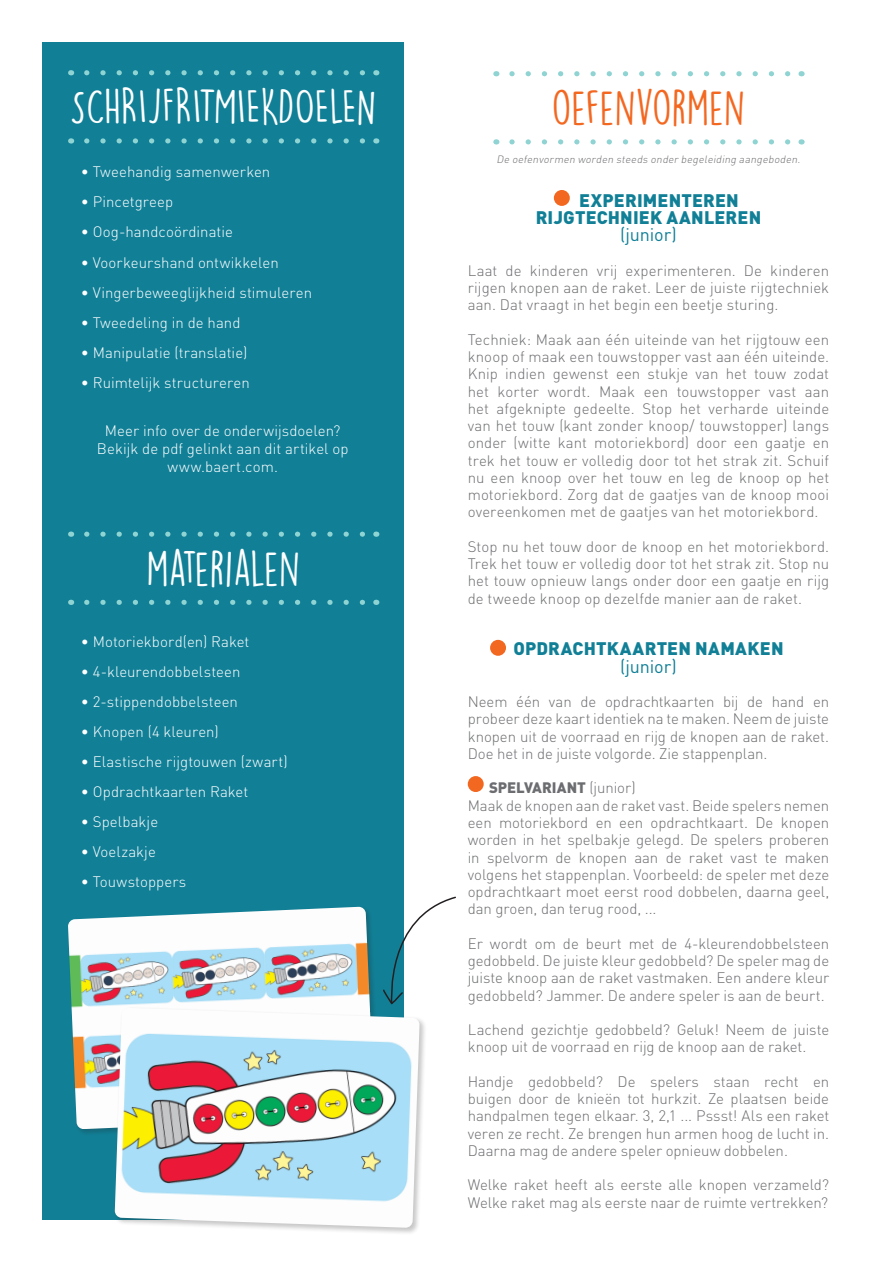
<style>
.page{position:relative;width:893px;height:1263px;background:#fff}
.page>*{position:absolute;margin:0;border:0;box-sizing:border-box;transform-origin:0 0}
.t1{font:45px "DK Lemon Yellow Sun";color:#fff}
.t2{font:45px "DK Lemon Yellow Sun";color:#f36821}
.t3{font:900 18px/17.2px "DIN Pro";letter-spacing:.01em;color:#118097}
.t4{font:18px "DIN Pro";letter-spacing:-.005em;color:#118097}
.t5{font:300 15px/17.2px "DIN Pro";letter-spacing:-.005em;color:#6c6d70;text-align:justify}
.t6{font:300 15px/18px "DIN Pro";letter-spacing:.005em;color:#fff;text-align:center}
.t7{font:italic 300 10.5px "DIN Pro";color:#6c6d70}
.s1{font-weight:900}
</style>
<div class="page">
<div style="left:43px;top:43px;width:361px;height:1177px;background:#118097"></div>
<svg style="left:87px;top:70px;width:278px;height:5px"></svg>
<svg style="left:512px;top:71px;width:279px;height:5px"></svg>
<svg style="left:87px;top:138px;width:278px;height:6px"></svg>
<svg style="left:512px;top:139px;width:279px;height:6px"></svg>
<svg style="left:87px;top:531px;width:278px;height:6px"></svg>
<svg style="left:87px;top:600px;width:278px;height:5px"></svg>
<div style="left:554px;top:190px;width:16px;height:16px;background:#f36821;border-radius:50%"></div>
<div style="left:490px;top:640px;width:16px;height:16px;background:#f36821;border-radius:50%"></div>
<div style="left:468px;top:776px;width:16px;height:16px;background:#f36821;border-radius:50%"></div>
<div style="left:67px;top:905px;width:315px;height:231px;background:#231f20;opacity:.25"></div>
<img style="left:68px;top:907px;width:306px;height:222px">
<div style="left:113px;top:1006px;width:314px;height:229px;background:#231f20;opacity:.25"></div>
<img style="left:115px;top:1008px;width:305px;height:220px">
<svg style="left:383px;top:896px;width:73px;height:109px"></svg>
<h1 class="t1" style="left:70px;top:79px;width:308px">SCHRIJFRITMIEKDOELEN</h1>
<h1 class="t2" style="left:552px;top:80px;width:195px">OEFENVORMEN</h1>
<p class="t6" style="left:81px;top:162px;width:191px">• Tweehandig samenwerken</p>
<p class="t6" style="left:81px;top:192px;width:94px">• Pincetgreep</p>
<p class="t6" style="left:81px;top:222px;width:154px">• Oog-handcoördinatie</p>
<p class="t6" style="left:81px;top:252px;width:199px">• Voorkeurshand ontwikkelen</p>
<p class="t6" style="left:81px;top:282px;width:233px">• Vingerbeweeglijkheid stimuleren</p>
<p class="t6" style="left:81px;top:312px;width:161px">• Tweedeling in de hand</p>
<p class="t6" style="left:81px;top:342px;width:168px">• Manipulatie (translatie)</p>
<p class="t6" style="left:81px;top:372px;width:170px">• Ruimtelijk structureren</p>
<p class="t6" style="left:97px;top:420px;width:253px">Meer info over de onderwijsdoelen?<br>Bekijk de pdf gelinkt aan dit artikel op www.baert.com.</p>
<h1 class="t1" style="left:146px;top:542px;width:155px">MATERIALEN</h1>
<p class="t6" style="left:81px;top:631px;width:170px">• Motoriekbord(en) Raket</p>
<p class="t6" style="left:81px;top:661px;width:161px">• 4-kleurendobbelsteen</p>
<p class="t6" style="left:81px;top:691px;width:159px">• 2-stippendobbelsteen</p>
<p class="t6" style="left:81px;top:721px;width:139px">• Knopen (4 kleuren)</p>
<p class="t6" style="left:81px;top:751px;width:208px">• Elastische rijgtouwen (zwart)</p>
<p class="t6" style="left:81px;top:781px;width:169px">• Opdrachtkaarten Raket</p>
<p class="t6" style="left:81px;top:811px;width:79px">• Spelbakje</p>
<p class="t6" style="left:81px;top:841px;width:77px">• Voelzakje</p>
<p class="t6" style="left:81px;top:871px;width:107px">• Touwstoppers</p>
<p class="t7" style="left:497px;top:152px;width:308px">De oefenvormen worden steeds onderbegeleiding aangeboden.</p>
<p class="t3" style="left:536px;top:191px;width:227px;text-indent:44px">EXPERIMENTEREN<br>RIJGTECHNIEK AANLEREN</p>
<p class="t4" style="left:620px;top:223px;width:58px">(junior)</p>
<p class="t5" style="left:468px;top:261px;width:363px">Laat de kinderen vrij experimenteren. De kinderen rijgen knopen aan de raket. Leer de juiste rijgtechniek aan. Dat vraagt in het begin een beetje sturing.</p>
<p class="t5" style="left:468px;top:330px;width:363px">Techniek: Maak aan één uiteinde van het rijgtouw een knoop of maak een touwstopper vast aan één uiteinde.<br>Knip indien gewenst een stukje van het touw zodat het korter wordt. Maak een touwstopper vast aan het afgeknipte gedeelte. Stop het verharde uiteinde van het touw (kant zonder knoop/ touwstopper) langs onder (witte kant motoriekbord) door een gaatje en trek het touw er volledig door tot het strak zit. Schuif nu een knoop over het touw en leg de knoop op het motoriekbord. Zorg dat de gaatjes van de knoop mooi overeenkomen met de gaatjes van het motoriekbord.</p>
<p class="t5" style="left:468px;top:537px;width:363px">Stop nu het touw door de knoop en het motoriekbord.<br>Trek het touw er volledig door tot het strak zit. Stop nu het touw opnieuw langs onder door een gaatje en rijg de tweede knoop op dezelfde manier aan de raket.</p>
<p class="t3" style="left:513px;top:640px;width:272px">OPDRACHTKAARTEN NAMAKEN</p>
<p class="t4" style="left:620px;top:654px;width:58px">(junior)</p>
<p class="t5" style="left:468px;top:692px;width:363px">Neem één van de opdrachtkaarten bij de hand en probeer deze kaart identiek na te maken. Neem de juiste knopen uit de voorraad en rijg de knopen aan de raket.<br>Doe het in de juiste volgorde. Zie stappenplan.</p>
<p class="t5" style="left:468px;top:779px;width:363px;text-align:left;text-indent:21px"><span class="s1">SPELVARIANT</span> (junior)<br>Maak de knopen aan de raket vast. Beide spelers nemen een motoriekbord en een opdrachtkaart. De knopen worden in het spelbakje gelegd. De spelers proberen in spelvorm de knopen aan de raket vast te maken volgens het stappenplan. Voorbeeld: de speler met deze opdrachtkaart moet eerst rood dobbelen, daarna geel, dan groen, dan terug rood, ...</p>
<p class="t5" style="left:468px;top:934px;width:363px">Er wordt om de beurt met de 4-kleurendobbelsteen gedobbeld. De juiste kleur gedobbeld? De speler mag de juiste knoop aan de raket vastmaken. Een andere kleur gedobbeld? Jammer. De andere speler is aan de beurt.</p>
<p class="t5" style="left:468px;top:1020px;width:363px">Lachend gezichtje gedobbeld? Geluk! Neem de juiste knoop uit de voorraad en rijg de knoop aan de raket.</p>
<p class="t5" style="left:468px;top:1072px;width:363px">Handje gedobbeld? De spelers staan recht en buigen door de knieën tot hurkzit. Ze plaatsen beide handpalmen tegen elkaar. 3, 2,1 ... Pssst! Als een raket veren ze recht. Ze brengen hun armen hoog de lucht in.<br>Daarna mag de andere speler opnieuw dobbelen.</p>
<p class="t5" style="left:468px;top:1175px;width:363px;line-height:18px">Welke raket heeft als eerste alle knopen verzameld?<br>Welke raket mag als eerste naar de ruimte vertrekken?</p>
</div>
